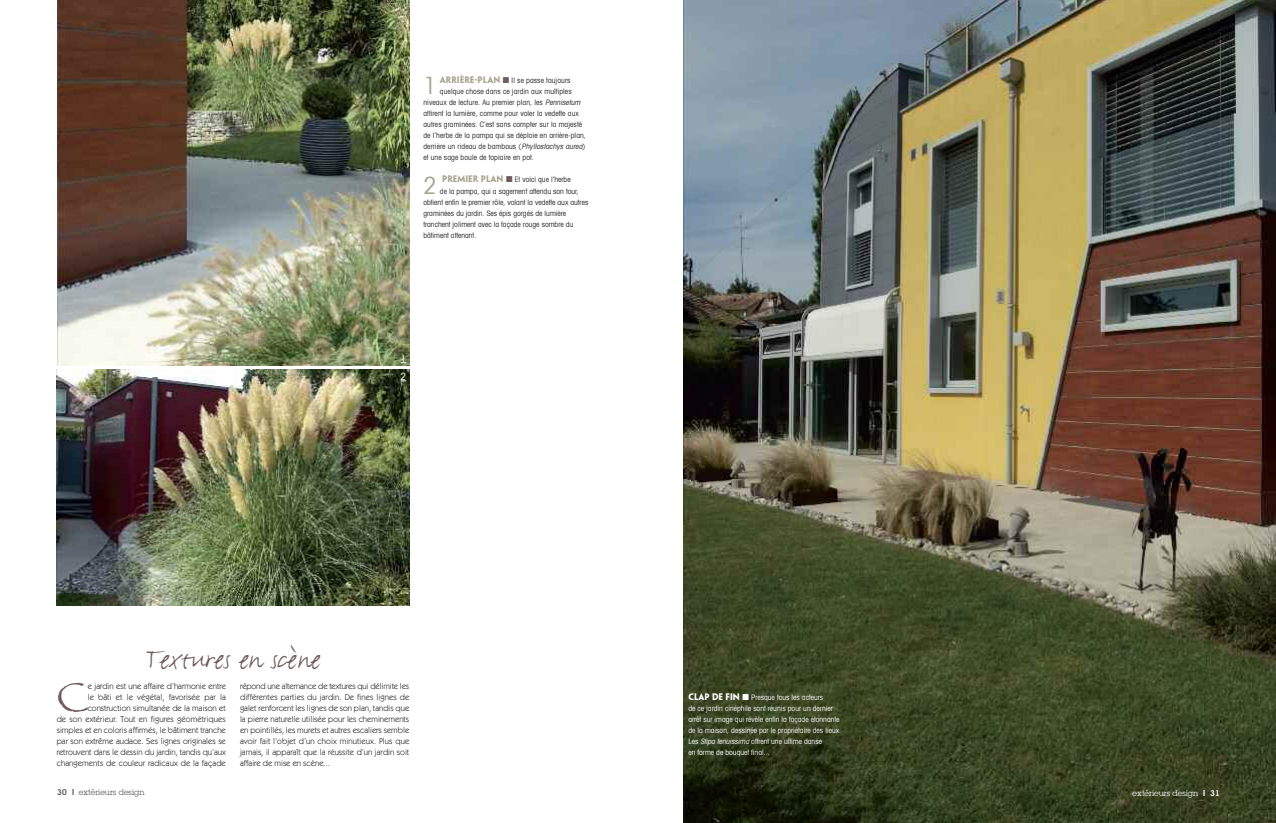
<style>
.page{position:relative;width:1276px;height:823px;background:#fff}
.page>*{position:absolute;margin:0;border:0;box-sizing:border-box;transform-origin:0 0}
.t1{font:42.2px "Papyrus";color:#705b5c}
.t2{font:32px "FF Justlefthand";color:#705b5c}
.t3{font:condensed 23.7px "Avant Garde";color:#a8a692}
.t4{font:condensed 10px/18.1px "Avant Garde";color:#fff}
.t5{font:8.5px/11px "Itc Kabel";color:#272627;text-align:right}
.t6{font:8px "Lubalin Graph";color:#58595c}
.t7{font:8px "Lubalin Graph";color:#fff}
.t8{font:condensed 7.5px "Avant Garde";letter-spacing:.01em;color:#272627}
.t9{font:condensed 7.5px/11px "Avant Garde";color:#fff}
.s1{font-family:"Penumbra Sans Std";font-weight:700;font-stretch:normal;font-size:8.5px;color:#a8a692}
.s2{color:#705b5c}
.s3{font-style:italic}
.s4{font-family:"Penumbra Sans Std";font-weight:700;font-stretch:normal;font-size:8.5px}
.s5{font-weight:600}
.s6{font-family:"Futura";font-weight:800}
</style>
<div class="page">
<img style="left:58px;top:0;width:351px;height:365px">
<img style="left:683px;top:0;width:593px;height:822px">
<img style="left:57px;top:369px;width:352px;height:236px">
<h3 class="t3" style="left:423px;top:77px;width:15px">1</h3>
<p class="t8" style="left:440px;top:78px;width:132px"><span class="s1">ARRIÈRE-PLAN</span> <span class="s2">■</span> Il se passe toujours</p>
<p class="t8" style="left:440px;top:89px;width:133px">quelque chose dans ce jardin aux multiples</p>
<p class="t8" style="left:423px;top:100px;width:160px">niveaux de lecture. Au premier plan, les <span class="s3">Pennisetum</span></p>
<p class="t8" style="left:423px;top:111px;width:157px">attirent la lumière, comme pour voler la vedette aux</p>
<p class="t8" style="left:423px;top:122px;width:160px">autres graminées. C’est sans compter sur la majesté</p>
<p class="t8" style="left:423px;top:133px;width:164px">de l’herbe de la pampa qui se déploie en arrière-plan,</p>
<p class="t8" style="left:423px;top:144px;width:163px">derrière un rideau de bambous (<span class="s3">Phyllostachysaurea</span>)</p>
<p class="t8" style="left:423px;top:155px;width:112px">et une sage boule de topiaire en pot.</p>
<h3 class="t3" style="left:423px;top:176px;width:15px">2</h3>
<p class="t8" style="left:442px;top:177px;width:130px"><span class="s1">PREMIER PLAN</span> <span class="s2">■</span> Et voici que l’herbe</p>
<p class="t8" style="left:440px;top:188px;width:141px">de la pampa, qui a sagement attendu son tour,</p>
<p class="t8" style="left:423px;top:199px;width:166px">obtient enfin le premier rôle, volant la vedette aux autres</p>
<p class="t8" style="left:423px;top:210px;width:144px">graminées du jardin. Ses épis gorgés de lumière</p>
<p class="t8" style="left:423px;top:221px;width:151px">tranchent joliment avec la façade rouge sombre du</p>
<p class="t8" style="left:423px;top:232px;width:54px">bâtiment attenant.</p>
<p class="t4" style="left:401px;top:350px;width:7px">1<br>2</p>
<h2 class="t2" style="left:146px;top:636px;width:176px">Textures en scène</h2>
<p class="t5" style="left:57px;top:681px;width:171px">e jardin est une affaire d’harmonie entre<br>le bâti et le végétal, favorisée par la construction simultanée de la maison et<br>de son extérieur. Tout en figures géométriques simples et en coloris affirmés, le bâtiment tranche par son extrême audace. Ses lignes originales se retrouvent dans le dessin du jardin, tandis qu’aux changements de couleur radicaux de la façade</p>
<p class="t5" style="left:240px;top:681px;width:171px;text-align:justify">répond une alternance de textures qui délimite les différentes parties du jardin. De fines lignes de galet renforcent les lignes de son plan, tandis que la pierre naturelle utilisée pour les cheminements en pointillés, les murets et autres escaliers semble avoir fait l’objet d’un choix minutieux. Plus que jamais, il apparaît que la réussite d’un jardin soit affaire de mise en scène...</p>
<h1 class="t1" style="left:57px;top:671px;width:33px">C</h1>
<p class="t9" style="left:688px;top:692px;width:154px"><span class="s4">CLAP DE FIN</span> ■ Presque tous les acteurs<br>de ce jardin cinéphile sont réunis pour un dernier arrêt sur image qui révèle enfin la façade étonnante de la maison, dessinée par le propriétaire des lieux.<br>Les <span class="s3">Stipatenuissima</span>offrent une ultime danse<br>en forme de bouquet final...</p>
<p class="t6" style="left:57px;top:787px;width:89px"><span class="s5">30</span> <span class="s6">I</span> extérieurs design</p>
<p class="t7" style="left:1132px;top:787px;width:89px">extérieurs design <span class="s6">I</span> <span class="s5">31</span></p>
</div>
